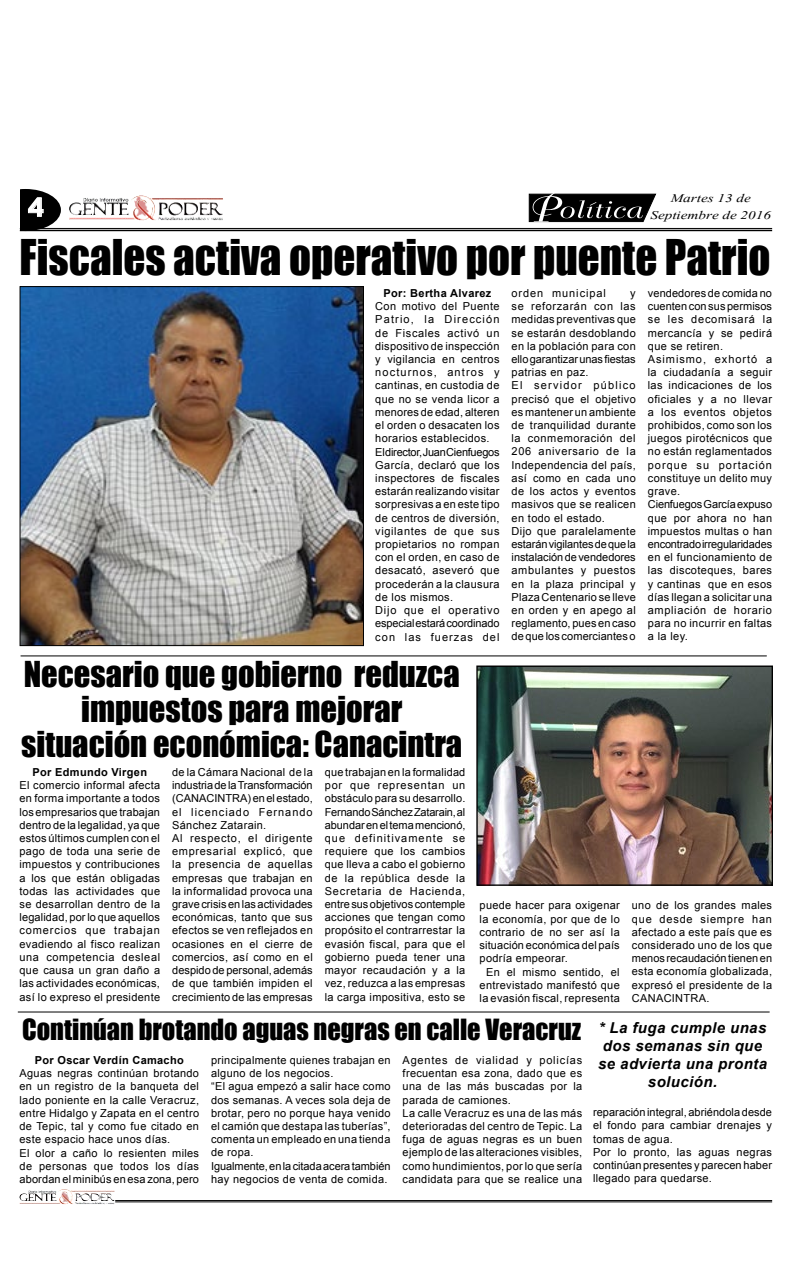
<style>
.page{position:relative;width:792px;height:1276px;background:#fff}
.page>*{position:absolute;margin:0;border:0;box-sizing:border-box;transform-origin:0 0}
.t1{font:45.2px "Impact";color:#000;scale:.95 1}
.t2{font:32.8px/35px "Impact";color:#000;text-align:center}
.t3{font:26.8px "Impact";color:#000}
.t4{font:700 25.2px "Century Gothic";color:#fff;scale:1.14 1}
.t5{font:italic 700 15px/18px "Arial";letter-spacing:.03em;color:#000;text-align:center}
.t6{font:14.6px "Vijaya";color:#000;scale:1.29 1}
.t7{font:11px/13.2px "Arial";letter-spacing:.03em;color:#000}
.t8{font:700 11px "Arial";letter-spacing:.03em;color:#000}
.t9{font:11px "Arial";letter-spacing:.01em;color:#000}
.t10{font:11px "Arial";letter-spacing:.085em;color:#000}
</style>
<div class="page">
<img style="left:58px;top:1189px;width:14px;height:12px">
<img style="left:131px;top:196px;width:23px;height:20px">
<hr style="left:115px;top:1200px;width:657px;height:1px;background:#000">
<hr style="left:115px;top:1201px;width:657px;height:1px;background:#000">
<svg style="left:20px;top:189px;width:41px;height:41px"></svg>
<hr style="left:20px;top:228px;width:752px;height:1px;background:#000">
<hr style="left:20px;top:230px;width:752px;height:1px;background:#000">
<img style="left:22px;top:288px;width:340px;height:356px">
<div style="left:20px;top:286px;width:344px;height:360px;border:1px solid #000"></div>
<svg style="left:528px;top:193px;width:129px;height:30px;background:#3e3e3e"></svg>
<hr style="left:21px;top:655px;width:745px;height:1px;background:#000">
<img style="left:478px;top:667px;width:293px;height:217px">
<div style="left:476px;top:665px;width:297px;height:221px;border:1px solid #000"></div>
<hr style="left:18px;top:1011px;width:751px;height:1px;background:#000">
<h3 class="t4" style="left:28px;top:188px;width:16px">4</h3>
<h3 class="t6" style="left:671px;top:186px;width:64px">Martes 13 de</h3>
<h3 class="t6" style="left:650px;top:204px;width:95px">Septiembre de 2016</h3>
<h1 class="t1" style="left:20px;top:222px;width:792px">Fiscales activa operativo por puente Patrio</h1>
<p class="t8" style="left:383px;top:285px;width:110px">Por: Bertha Alvarez</p>
<p class="t7" style="left:375px;top:300px;width:126px">Con motivo del Puente<br>Patrio, la Dirección de Fiscales activó un dispositivo de inspección y vigilancia en centros nocturnos, antros y cantinas, en custodia de que no se venda licor a menores de edad, alteren el orden o desacaten los horarios establecidos.<br>El director, Juan Cienfuegos<br>García, declaró que los inspectores de fiscales estarán realizando visitar sorpresivas a en este tipo de centros de diversión, vigilantes de que sus propietarios no rompan con el orden, en caso de desacató, aseveró que procederán a la clausura de los mismos.<br>Dijo que el operativo especial estará coordinado con las fuerzas del</p>
<p class="t7" style="left:512px;top:286px;width:126px;text-indent:119px">y se reforzarán con las medidas preventivas que se estarán desdoblando en la población para con ello garantizar unas fiestas patrias en paz.<br>El servidor público precisó que el objetivo es mantener un ambiente de tranquilidad durante la conmemoración del<br>206 aniversario de la<br>Independencia del país, así como en cada uno de los actos y eventos masivos que se realicen en todo el estado.<br>Dijo que paralelamente estarán vigilantes de que la instalación de vendedores ambulantes y puestos en la plaza principal y<br>Plaza Centenario se lleve en orden y en apego al reglamento, pues en caso de que los comerciantes o</p>
<p class="t7" style="left:648px;top:286px;width:126px">vendedores de comida no cuenten con sus permisos se les decomisará la mercancía y se pedirá que se retiren.<br>Asimismo, exhortó a la ciudadanía a seguir las indicaciones de los oficiales y a no llevar a los eventos objetos prohibidos, como son los juegos pirotécnicos que no están reglamentados porque su portación constituye un delito muy grave.<br>Cienfuegos García expuso que por ahora no han impuestos multas o han encontrado irregularidades en el funcionamiento de las discoteques, bares y cantinas que en esos días llegan a solicitar una ampliación de horario para no incurrir en faltas a la ley.</p>
<p class="t10" style="left:512px;top:285px;width:96px">orden municipal</p>
<h2 class="t2" style="left:21px;top:656px;width:443px">Necesario que gobierno reduzca impuestos para mejorar situación económica: Canacintra</h2>
<p class="t8" style="left:33px;top:764px;width:116px">Por Edmundo Virgen</p>
<p class="t7" style="left:20px;top:778px;width:142px;text-align:justify">El comercio informal afecta en forma importante a todos los empresarios que trabajan dentro de la legalidad, ya que estos últimos cumplen con el pago de toda una serie de impuestos y contribuciones a los que están obligadas todas las actividades que se desarrollan dentro de la legalidad, por lo que aquellos comercios que trabajan evadiendo al fisco realizan una competencia desleal que causa un gran daño a las actividades económicas, así lo expreso el presidente</p>
<p class="t7" style="left:172px;top:765px;width:142px">de la Cámara Nacional de la industria de la Transformación (CANACINTRA) en el estado, el licenciado Fernando<br>Sánchez Zatarain.<br>Al respecto, el dirigente empresarial explicó, que la presencia de aquellas empresas que trabajan en la informalidad provoca una grave crisis en las actividades económicas, tanto que sus efectos se ven reflejados en ocasiones en el cierre de comercios, así como en el despido de personal, además de que también impiden el crecimiento de las empresas</p>
<p class="t7" style="left:325px;top:765px;width:142px;text-align:justify">que trabajan en la formalidad por que representan un obstáculo para su desarrollo.<br>Fernando Sánchez Zatarain, al abundar en el tema mencionó, que definitivamente se requiere que los cambios que lleva a cabo el gobierno de la república desde la Secretaria de Hacienda, entre sus objetivos contemple acciones que tengan como propósito el contrarrestar la evasión fiscal, para que el gobierno pueda tener una mayor recaudación y a la vez, reduzca a las empresas la carga impositiva, esto se</p>
<p class="t7" style="left:480px;top:899px;width:142px">puede hacer para oxigenar</p>
<p class="t7" style="left:480px;top:912px;width:142px">la economía, por que de lo</p>
<p class="t7" style="left:480px;top:925px;width:142px">contrario de no ser así la</p>
<p class="t9" style="left:480px;top:937px;width:142px">situación económica del país</p>
<p class="t7" style="left:480px;top:951px;width:90px">podría empeorar.</p>
<p class="t7" style="left:486px;top:965px;width:135px">En el mismo sentido, el</p>
<p class="t7" style="left:480px;top:978px;width:142px">entrevistado manifestó que</p>
<p class="t7" style="left:480px;top:991px;width:142px">la evasión fiscal, representa</p>
<p class="t7" style="left:632px;top:899px;width:142px;text-align:justify">uno de los grandes males que desde siempre han afectado a este país que es considerado uno de los que menos recaudación tienen en esta economía globalizada, expresó el presidente de la CANACINTRA.</p>
<h3 class="t3" style="left:22px;top:1009px;width:560px">Continúan brotando aguas negras en calle Veracruz</h3>
<p class="t8" style="left:35px;top:1052px;width:150px">Por Oscar Verdín Camacho</p>
<p class="t7" style="left:20px;top:1066px;width:181px">Aguas negras continúan brotando en un registro de la banqueta del lado poniente en la calle Veracruz, entre Hidalgo y Zapata en el centro de Tepic, tal y como fue citado en este espacio hace unos días.<br>El olor a caño lo resienten miles de personas que todos los días abordan el minibús en esa zona, pero</p>
<p class="t7" style="left:211px;top:1053px;width:181px">principalmente quienes trabajan en alguno de los negocios.<br>“El agua empezó a salir hace como dos semanas. A veces sola deja de brotar, pero no porque haya venido el camión que destapa las tuberías”, comenta un empleado en una tienda de ropa.<br>Igualmente, en la citada acera también hay negocios de venta de comida.</p>
<p class="t7" style="left:403px;top:1053px;width:181px">Agentes de vialidad y policías frecuentan esa zona, dado que es una de las más buscadas por la parada de camiones.<br>La calle Veracruz es una de las más deterioradas del centro de Tepic. La fuga de aguas negras es un buen ejemplo de las alteraciones visibles, como hundimientos, por lo que sería candidata para que se realice una</p>
<h3 class="t5" style="left:598px;top:1019px;width:170px">* La fuga cumple unas dos semanas sin que se advierta una pronta solución.</h3>
<p class="t7" style="left:593px;top:1105px;width:181px">reparación integral, abriéndola desde el fondo para cambiar drenajes y tomas de agua.<br>Por lo pronto, las aguas negras continúan presentes y parecen haber llegado para quedarse.</p>
</div>
